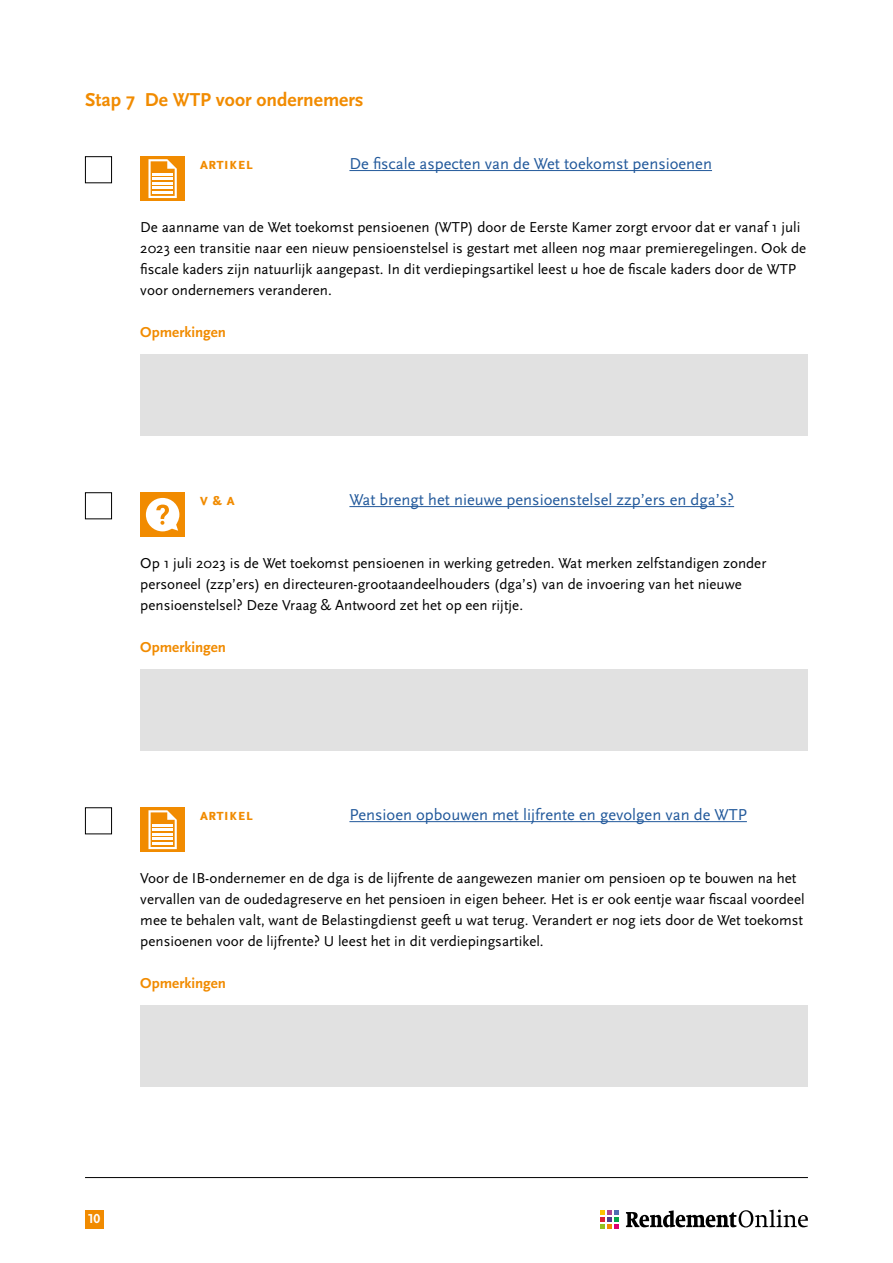
<style>
.page{position:relative;width:893px;height:1263px;background:#fff}
.page>*{position:absolute;margin:0;border:0;box-sizing:border-box;transform-origin:0 0}
.t1{font:700 19.5px "Scala Sans OT";color:#f18b00}
.t2{font:16.5px "Scala Sans OT";color:#22599b}
.t3{font:700 16.5px "Scala Sans OT";color:#f18b00}
.t4{font:15px/21px "Scala Sans OT";color:#000}
.t5{font:700 15px "Scala Sans OT";color:#f18b00}
.t6{font:700 13.5px "Scala Sans OT";color:#fff}
</style>
<div class="page">
<hr style="left:85px;top:1177px;width:723px;height:1px;background:#000">
<div style="left:85px;top:1210px;width:18px;height:18px;background:#f18b00"></div>
<svg style="left:626px;top:1209px;width:182px;height:18px"></svg>
<svg style="left:601px;top:1210px;width:18px;height:19px"></svg>
<hr style="left:349px;top:170px;width:363px;height:1px;background:#22599b">
<hr style="left:349px;top:506px;width:385px;height:1px;background:#22599b">
<hr style="left:349px;top:821px;width:398px;height:1px;background:#22599b">
<div style="left:140px;top:354px;width:668px;height:81px;background:#e1e1e1"></div>
<div style="left:140px;top:669px;width:668px;height:81px;background:#e1e1e1"></div>
<div style="left:140px;top:1005px;width:668px;height:81px;background:#e1e1e1"></div>
<div style="left:85px;top:156px;width:27px;height:27px;border:1px solid #000"></div>
<div style="left:140px;top:156px;width:45px;height:45px;background:#f18b00"></div>
<svg style="left:148px;top:159px;width:29px;height:39px"></svg>
<hr style="left:153px;top:187px;width:20px;height:2px;background:#fff">
<hr style="left:153px;top:178px;width:20px;height:2px;background:#fff">
<hr style="left:153px;top:182px;width:20px;height:2px;background:#fff">
<hr style="left:153px;top:173px;width:20px;height:2px;background:#fff">
<hr style="left:153px;top:191px;width:20px;height:3px;background:#fff">
<div style="left:85px;top:492px;width:27px;height:27px;border:1px solid #000"></div>
<div style="left:140px;top:492px;width:45px;height:45px;background:#f18b00"></div>
<svg style="left:146px;top:498px;width:33px;height:33px"></svg>
<div style="left:85px;top:807px;width:27px;height:27px;border:1px solid #000"></div>
<div style="left:140px;top:807px;width:45px;height:45px;background:#f18b00"></div>
<svg style="left:148px;top:810px;width:29px;height:39px"></svg>
<hr style="left:153px;top:838px;width:20px;height:2px;background:#fff">
<hr style="left:153px;top:829px;width:20px;height:2px;background:#fff">
<hr style="left:153px;top:833px;width:20px;height:2px;background:#fff">
<hr style="left:153px;top:824px;width:20px;height:2px;background:#fff">
<hr style="left:153px;top:842px;width:20px;height:3px;background:#fff">
<h1 class="t1" style="left:85px;top:89px;width:280px">Stap 7 De WTP voor ondernemers</h1>
<p class="t3" style="left:200px;top:154px;width:55px">ARTIKEL</p>
<p class="t2" style="left:349px;top:155px;width:364px">De fiscale aspecten van de Wet toekomst pensioenen</p>
<p class="t4" style="left:140px;top:217px;width:667px">De aanname van de Wet toekomst pensioenen (WTP) door de Eerste Kamer zorgt ervoor dat er vanaf 1 juli 2023 een transitie naar een nieuw pensioenstelsel is gestart met alleen nog maar premieregelingen. Ook de fiscale kaders zijn natuurlijk aangepast. In dit verdiepingsartikel leest u hoe de fiscale kaders door de WTP voor ondernemers veranderen.</p>
<p class="t5" style="left:140px;top:324px;width:87px">Opmerkingen</p>
<p class="t3" style="left:200px;top:490px;width:37px">V &amp; A</p>
<p class="t2" style="left:349px;top:491px;width:386px">Wat brengt het nieuwe pensioenstelsel zzp’ers en dga’s?</p>
<p class="t4" style="left:140px;top:553px;width:628px">Op 1 juli 2023 is de Wet toekomst pensioenen in werking getreden. Wat merken zelfstandigen zonder personeel (zzp’ers) en directeuren-grootaandeelhouders (dga’s) van de invoering van het nieuwe pensioenstelsel? Deze Vraag &amp; Antwoord zet het op een rijtje.</p>
<p class="t5" style="left:140px;top:639px;width:87px">Opmerkingen</p>
<p class="t3" style="left:200px;top:805px;width:55px">ARTIKEL</p>
<p class="t2" style="left:349px;top:806px;width:399px">Pensioen opbouwen met lijfrente en gevolgen van de WTP</p>
<p class="t4" style="left:140px;top:868px;width:666px">Voor de IB-ondernemer en de dga is de lijfrente de aangewezen manier om pensioen op te bouwen na het vervallen van de oudedagreserve en het pensioen in eigen beheer. Het is er ook eentje waar fiscaal voordeel mee te behalen valt, want de Belastingdienst geeft u wat terug. Verandert er nog iets door de Wet toekomst pensioenen voor de lijfrente? U leest het in dit verdiepingsartikel.</p>
<p class="t5" style="left:140px;top:975px;width:87px">Opmerkingen</p>
<p class="t6" style="left:88px;top:1211px;width:14px">10</p>
</div>
